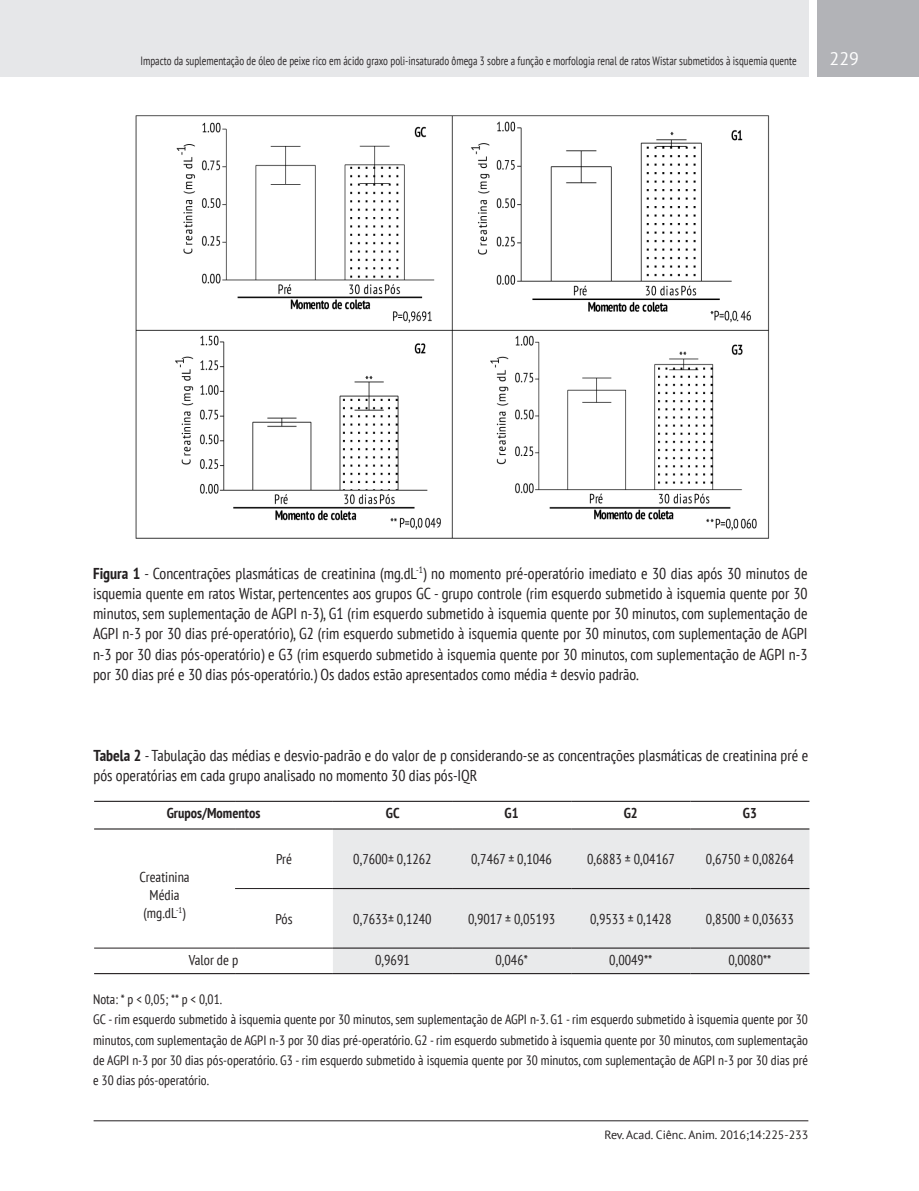
<style>
.page{position:relative;width:919px;height:1191px;background:#fff}
.page>*{position:absolute;margin:0;border:0;box-sizing:border-box;transform-origin:0 0}
.t1{font:18px "PT Sans";color:#fff}
.Título_-_Tabela{font:condensed 15.75px/20.2px "PT Sans";color:#231f20}
.Corpo_-_Esquerda{font:condensed 14.25px "PT Sans";color:#231f20}
.Corpo_-_Esquerda-2{font:700 condensed 14.25px "PT Sans";color:#231f20}
.Legenda_-_Tabela{font:condensed 13.5px/20.2px "PT Sans";color:#231f20;text-align:justify}
.t2{font:12px "PT Sans";color:#231f20;scale:.75 1}
.t3{font:12px "PT Sans";color:#231f20}
.s1{font-weight:700}
</style>
<div class="page">
<div style="left:0;top:0;width:808px;height:77px;background:#e6e7e9"></div>
<div style="left:816px;top:0;width:102px;height:77px;background:#b2b3b7"></div>
<hr style="left:94px;top:1120px;width:714px;height:1px;background:#231f20">
<div style="left:333px;top:829px;width:476px;height:144px;background:#e9eaeb"></div>
<hr style="left:94px;top:973px;width:141px;height:1px;background:#231f20">
<hr style="left:235px;top:973px;width:98px;height:1px;background:#231f20">
<hr style="left:333px;top:973px;width:119px;height:1px;background:#231f20">
<hr style="left:452px;top:973px;width:119px;height:1px;background:#231f20">
<hr style="left:571px;top:973px;width:119px;height:1px;background:#231f20">
<hr style="left:690px;top:973px;width:119px;height:1px;background:#231f20">
<hr style="left:333px;top:947px;width:119px;height:1px;background:#231f20">
<hr style="left:452px;top:947px;width:119px;height:1px;background:#231f20">
<hr style="left:571px;top:947px;width:119px;height:1px;background:#231f20">
<hr style="left:690px;top:947px;width:119px;height:1px;background:#231f20">
<hr style="left:333px;top:888px;width:119px;height:1px;background:#231f20">
<hr style="left:452px;top:888px;width:119px;height:1px;background:#231f20">
<hr style="left:571px;top:888px;width:119px;height:1px;background:#231f20">
<hr style="left:690px;top:888px;width:119px;height:1px;background:#231f20">
<hr style="left:94px;top:800px;width:141px;height:2px;background:#231f20">
<hr style="left:235px;top:800px;width:98px;height:2px;background:#231f20">
<hr style="left:333px;top:800px;width:119px;height:2px;background:#231f20">
<hr style="left:452px;top:800px;width:119px;height:2px;background:#231f20">
<hr style="left:571px;top:800px;width:119px;height:2px;background:#231f20">
<hr style="left:94px;top:828px;width:141px;height:1px;background:#231f20">
<hr style="left:235px;top:828px;width:98px;height:1px;background:#231f20">
<hr style="left:333px;top:828px;width:119px;height:1px;background:#231f20">
<hr style="left:452px;top:828px;width:119px;height:1px;background:#231f20">
<hr style="left:571px;top:828px;width:119px;height:1px;background:#231f20">
<hr style="left:690px;top:828px;width:119px;height:1px;background:#231f20">
<hr style="left:690px;top:800px;width:119px;height:2px;background:#231f20">
<hr style="left:235px;top:888px;width:98px;height:1px;background:#231f20">
<hr style="left:94px;top:947px;width:141px;height:1px;background:#231f20">
<hr style="left:235px;top:947px;width:98px;height:1px;background:#231f20">
<img style="left:135px;top:115px;width:635px;height:423px">
<p class="t2" style="left:140px;top:53px;width:876px">Impacto da suplementação de óleo de peixe rico em ácido graxo poli-insaturado ômega 3 sobre a função e morfologia renal de ratos Wistar submetidos à isquemia quente</p>
<p class="t1" style="left:829px;top:47px;width:31px">229</p>
<p class="Título_-_Tabela" style="left:93px;top:562px;width:716px;text-align:justify"><span class="s1">Figura 1</span> - Concentrações plasmáticas de creatinina (mg.dL<sup>-1</sup>) no momento pré-operatório imediato e 30 dias após 30 minutos de isquemia quente em ratos Wistar, pertencentes aos grupos GC - grupo controle (rim esquerdo submetido à isquemia quente por 30 minutos, sem suplementação de AGPI n-3), G1 (rim esquerdo submetido à isquemia quente por 30 minutos, com suplementação de AGPI n-3 por 30 dias pré-operatório), G2 (rim esquerdo submetido à isquemia quente por 30 minutos, com suplementação de AGPI n-3 por 30 dias pós-operatório) e G3 (rim esquerdo submetido à isquemia quente por 30 minutos, com suplementação de AGPI n-3 por 30 dias pré e 30 dias pós-operatório.) Os dados estão apresentados como média ± desvio padrão.</p>
<p class="Título_-_Tabela" style="left:94px;top:745px;width:716px"><span class="s1">Tabela 2</span> - Tabulação das médias e desvio-padrão e do valor de p considerando-se as concentrações plasmáticas de creatinina pré e pós operatórias em cada grupo analisado no momento 30 dias pós-IQR</p>
<p class="Corpo_-_Esquerda-2" style="left:167px;top:804px;width:95px">Grupos/Momentos</p>
<p class="Corpo_-_Esquerda-2" style="left:386px;top:804px;width:15px">GC</p>
<p class="Corpo_-_Esquerda-2" style="left:504px;top:804px;width:15px">G1</p>
<p class="Corpo_-_Esquerda-2" style="left:623px;top:804px;width:15px">G2</p>
<p class="Corpo_-_Esquerda-2" style="left:742px;top:804px;width:15px">G3</p>
<p class="Corpo_-_Esquerda" style="left:139px;top:868px;width:52px">Creatinina</p>
<p class="Corpo_-_Esquerda" style="left:150px;top:886px;width:31px">Média</p>
<p class="Corpo_-_Esquerda" style="left:144px;top:904px;width:43px">(mg.dL<sup>-1</sup>)</p>
<p class="Corpo_-_Esquerda" style="left:276px;top:850px;width:17px">Pré</p>
<p class="Corpo_-_Esquerda" style="left:353px;top:850px;width:80px">0,7600± 0,1262</p>
<p class="Corpo_-_Esquerda" style="left:471px;top:850px;width:82px">0,7467 ± 0,1046</p>
<p class="Corpo_-_Esquerda" style="left:587px;top:850px;width:89px">0,6883 ± 0,04167</p>
<p class="Corpo_-_Esquerda" style="left:706px;top:850px;width:89px">0,6750 ± 0,08264</p>
<p class="Corpo_-_Esquerda" style="left:275px;top:909px;width:18px">Pós</p>
<p class="Corpo_-_Esquerda" style="left:353px;top:909px;width:80px">0,7633± 0,1240</p>
<p class="Corpo_-_Esquerda" style="left:468px;top:909px;width:89px">0,9017 ± 0,05193</p>
<p class="Corpo_-_Esquerda" style="left:590px;top:909px;width:83px">0,9533 ± 0,1428</p>
<p class="Corpo_-_Esquerda" style="left:706px;top:909px;width:89px">0,8500 ± 0,03633</p>
<p class="Corpo_-_Esquerda" style="left:189px;top:951px;width:51px">Valor de p</p>
<p class="Corpo_-_Esquerda" style="left:375px;top:951px;width:36px">0,9691</p>
<p class="Corpo_-_Esquerda" style="left:495px;top:951px;width:34px">0,046*</p>
<p class="Corpo_-_Esquerda" style="left:609px;top:951px;width:45px">0,0049**</p>
<p class="Corpo_-_Esquerda" style="left:728px;top:951px;width:45px">0,0080**</p>
<p class="Legenda_-_Tabela" style="left:93px;top:989px;width:130px">Nota: * p &lt; 0,05; ** p &lt; 0,01.</p>
<p class="Legenda_-_Tabela" style="left:93px;top:1009px;width:716px">GC - rim esquerdo submetido à isquemia quente por 30 minutos, sem suplementação de AGPI n-3. G1 - rim esquerdo submetido à isquemia quente por 30 minutos, com suplementação de AGPI n-3 por 30 dias pré-operatório. G2 - rim esquerdo submetido à isquemia quente por 30 minutos, com suplementação de AGPI n-3 por 30 dias pós-operatório. G3 - rim esquerdo submetido à isquemia quente por 30 minutos, com suplementação de AGPI n-3 por 30 dias pré e 30 dias pós-operatório.</p>
<p class="t3" style="left:604px;top:1126px;width:205px">Rev. Acad. Ciênc. Anim. 2016;14:225-233</p>
</div>
